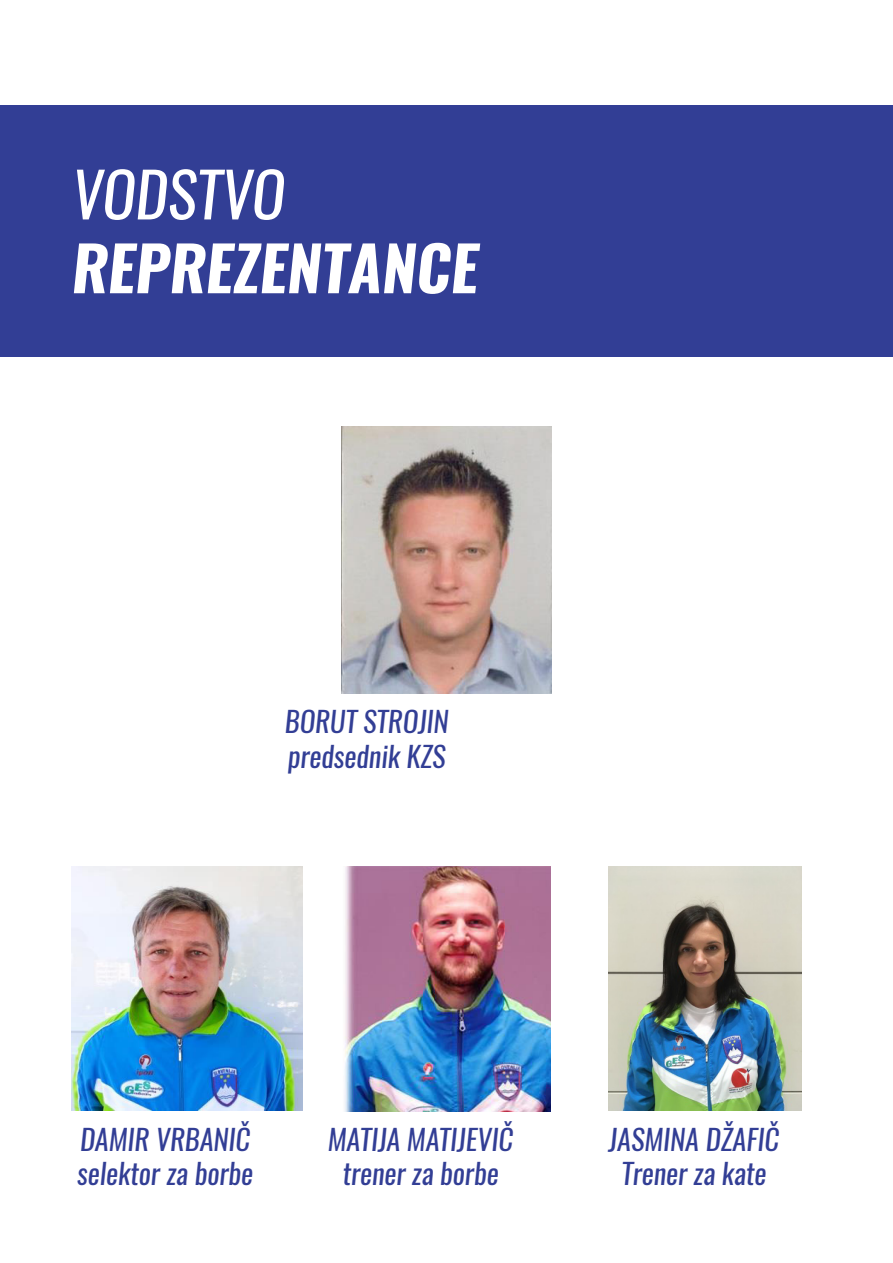
<style>
.page{position:relative;width:893px;height:1263px;background:#fff}
.page>*{position:absolute;margin:0;border:0;box-sizing:border-box;transform-origin:0 0}
.t1{font:italic 700 61.5px "Oswald";color:#fff}
.t2{font:italic 61.5px "Oswald";color:#fff}
.t3{font:italic 28.5px/34.2px "Oswald";color:#323e95}
</style>
<div class="page">
<div style="left:0;top:105px;width:893px;height:252px;background:#323e95"></div>
<img style="left:342px;top:426px;width:209px;height:268px">
<img style="left:72px;top:866px;width:230px;height:245px">
<img style="left:344px;top:866px;width:207px;height:246px">
<img style="left:609px;top:866px;width:192px;height:245px">
<h1 class="t2" style="left:72px;top:169px;width:214px">VODSTVO</h1>
<h1 class="t1" style="left:72px;top:243px;width:408px">REPREZENTANCE</h1>
<p class="t3" style="left:285px;top:707px;width:165px">BORUT STROJIN predsednik KZS</p>
<p class="t3" style="left:77px;top:1123px;width:177px">DAMIR VRBANIČ selektor za borbe</p>
<p class="t3" style="left:609px;top:1123px;width:172px;text-align:center">JASMINA DŽAFIČ<br>Trener za kate</p>
<p class="t3" style="left:328px;top:1123px;width:187px;text-align:center">MATIJA MATIJEVIČ trener za borbe</p>
</div>
